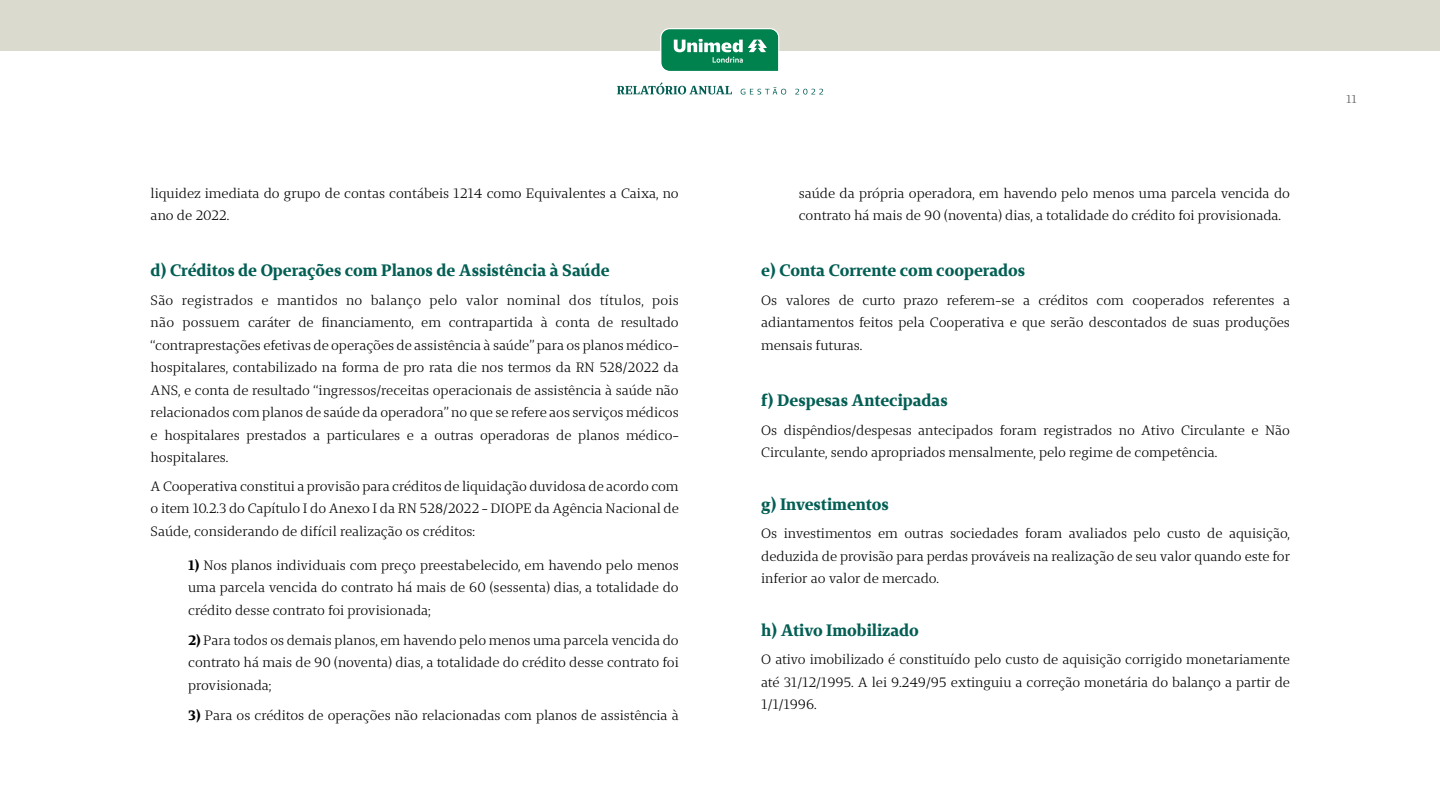
<style>
.page{position:relative;width:1440px;height:810px;background:#fff}
.page>*{position:absolute;margin:0;border:0;box-sizing:border-box;transform-origin:0 0}
.t1{font:700 16.5px "Unimed Serif";color:#035e54}
.t2{font:13.5px/22.5px "Unimed Serif";color:#000;text-align:justify}
.t3{font:11.25px "Unimed Serif";color:#4d4d4d}
.s1{font-weight:700}
</style>
<div class="page">
<div style="left:0;top:0;width:1440px;height:50px;background:#dadacf"></div>
<svg style="left:617px;top:82px;width:115px;height:12px"></svg>
<svg style="left:741px;top:87px;width:45px;height:8px"></svg>
<svg style="left:795px;top:89px;width:28px;height:6px"></svg>
<svg style="left:661px;top:28px;width:118px;height:43px;background:#2e986e"></svg>
<p class="t2" style="left:151px;top:181px;width:530px">liquidez imediata do grupo de contas contábeis 1214 como Equivalentes a Caixa, no ano de 2022.</p>
<p class="t1" style="left:151px;top:260px;width:461px">d) Créditos de Operações com Planos de Assistência à Saúde</p>
<p class="t2" style="left:151px;top:289px;width:530px">São registrados e mantidos no balanço pelo valor nominal dos títulos, pois não possuem caráter de financiamento, em contrapartida à conta de resultado “contraprestações efetivas de operações de assistência à saúde” para os planos médico&shy;hospitalares, contabilizado na forma de pro rata die nos termos da RN 528/2022 da ANS, e conta de resultado “ingressos/receitas operacionais de assistência à saúde não relacionados com planos de saúde da operadora” no que se refere aos serviços médicos e hospitalares prestados a particulares e a outras operadoras de planos médico&shy;hospitalares.</p>
<p class="t2" style="left:151px;top:475px;width:530px">A Cooperativa constitui a provisão para créditos de liquidação duvidosa de acordo com o item 10.2.3 do Capítulo I do Anexo I da RN 528/2022 - DIOPE da Agência Nacional de Saúde, considerando de difícil realização os créditos:</p>
<p class="t2" style="left:188px;top:553px;width:492px"><span class="s1">1)</span> Nos planos individuais com preço preestabelecido, em havendo pelo menos uma parcela vencida do contrato há mais de 60 (sessenta) dias, a totalidade do crédito desse contrato foi provisionada;</p>
<p class="t2" style="left:188px;top:628px;width:492px"><span class="s1">2)</span> Para todos os demais planos, em havendo pelo menos uma parcela vencida do contrato há mais de 90 (noventa) dias, a totalidade do crédito desse contrato foi provisionada;</p>
<p class="t2" style="left:188px;top:703px;width:492px"><span class="s1">3)</span> Para os créditos de operações não relacionadas com planos de assistência à</p>
<p class="t2" style="left:799px;top:181px;width:493px">saúde da própria operadora, em havendo pelo menos uma parcela vencida do contrato há mais de 90 (noventa) dias, a totalidade do crédito foi provisionada.</p>
<p class="t1" style="left:761px;top:260px;width:265px">e) Conta Corrente com cooperados</p>
<p class="t2" style="left:761px;top:289px;width:530px">Os valores de curto prazo referem-se a créditos com cooperados referentes a adiantamentos feitos pela Cooperativa e que serão descontados de suas produções mensais futuras.</p>
<p class="t1" style="left:761px;top:390px;width:188px">f) Despesas Antecipadas</p>
<p class="t2" style="left:761px;top:418px;width:530px">Os dispêndios/despesas antecipados foram registrados no Ativo Circulante e Não<br>Circulante, sendo apropriados mensalmente, pelo regime de competência.</p>
<p class="t1" style="left:761px;top:493px;width:129px">g) Investimentos</p>
<p class="t2" style="left:761px;top:522px;width:530px">Os investimentos em outras sociedades foram avaliados pelo custo de aquisição, deduzida de provisão para perdas prováveis na realização de seu valor quando este for inferior ao valor de mercado.</p>
<p class="t1" style="left:761px;top:619px;width:159px">h) Ativo Imobilizado</p>
<p class="t2" style="left:761px;top:648px;width:530px">O ativo imobilizado é constituído pelo custo de aquisição corrigido monetariamente até 31/12/1995. A lei 9.249/95 extinguiu a correção monetária do balanço a partir de 1/1/1996.</p>
<p class="t3" style="left:1346px;top:92px;width:12px">11</p>
</div>
